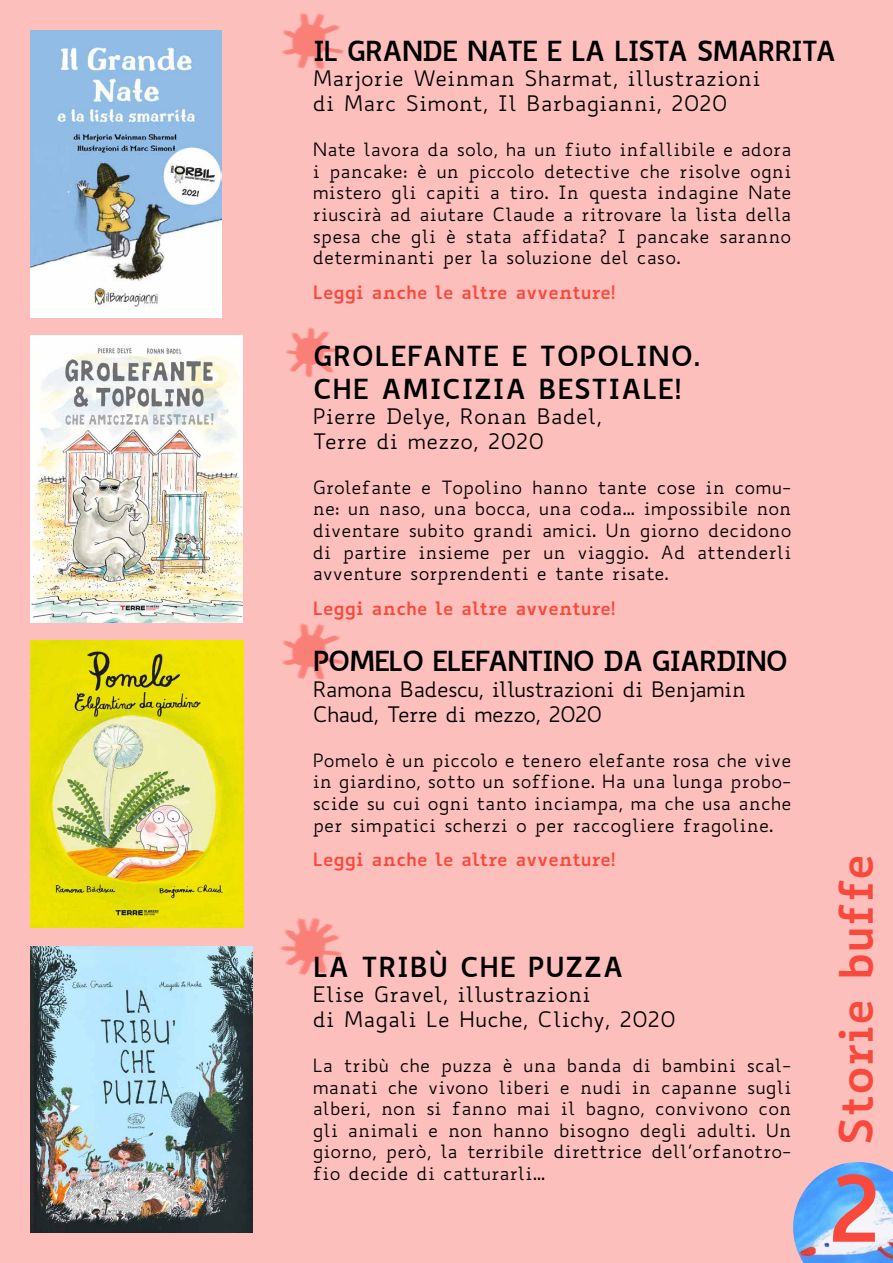
<style>
.page{position:relative;width:893px;height:1263px;background:#fff}
.page>*{position:absolute;margin:0;border:0;box-sizing:border-box;transform-origin:0 0}
.t1{font:700 90px "Biancoenero";color:#f8493c}
.t2{font:700 45px "Biancoenero";color:#f8493c}
.t3{font:700 27px/32.4px "Biancoenero";color:#000}
.t4{font:700 27px "Biancoenero";letter-spacing:-.065em;color:#000}
.t5{font:21px/25.2px "Biancoenero";color:#000}
.t6{font:21px/25.2px "Biancoenero";letter-spacing:-.04em;color:#000}
.t7{font:18px/21.6px "Biancoenero";color:#000;text-align:justify}
.t8{font:700 18px "Biancoenero";color:#f8493c}
</style>
<div class="page">
<div style="left:0;top:0;width:893px;height:1259px;background:#fcbfbb"></div>
<img style="left:793px;top:1162px;width:100px;height:101px">
<img style="left:30px;top:30px;width:192px;height:287px">
<img style="left:30px;top:335px;width:213px;height:287px">
<img style="left:30px;top:640px;width:213px;height:288px">
<img style="left:30px;top:946px;width:223px;height:287px">
<h3 class="t4" style="left:313px;top:27px;width:525px">IL GRANDE NATE E LA LISTA SMARRITA</h3>
<p class="t5" style="left:313px;top:65px;width:450px">Marjorie Weinman Sharmat, illustrazioni di Marc Simont, Il Barbagianni, 2020</p>
<p class="t7" style="left:313px;top:139px;width:480px">Nate lavora da solo, ha un fiuto infallibile e adora i pancake: è un piccolo detective che risolve ogni mistero gli capiti a tiro. In questa indagine Nate riuscirà ad aiutare Claude a ritrovare la lista della spesa che gli è stata affidata? I pancake saranno determinanti per la soluzione del caso.</p>
<p class="t8" style="left:313px;top:277px;width:304px">Leggi anche le altre avventure!</p>
<h3 class="t3" style="left:313px;top:337px;width:389px">GROLEFANTE E TOPOLINO.<br>CHE AMICIZIA BESTIALE!</h3>
<p class="t5" style="left:313px;top:403px;width:291px">Pierre Delye, Ronan Badel,<br>Terre di mezzo, 2020</p>
<p class="t7" style="left:313px;top:476px;width:480px">Grolefante e Topolino hanno tante cose in comu&shy;ne: un naso, una bocca, una coda… impossibile non diventare subito grandi amici. Un giorno decidono di partire insieme per un viaggio. Ad attenderli avventure sorprendenti e tante risate.</p>
<p class="t8" style="left:313px;top:593px;width:304px">Leggi anche le altre avventure!</p>
<h3 class="t4" style="left:313px;top:638px;width:477px">POMELO ELEFANTINO DA GIARDINO</h3>
<p class="t6" style="left:313px;top:676px;width:435px">Ramona Badescu, illustrazioni di Benjamin<br>Chaud, Terre di mezzo, 2020</p>
<p class="t7" style="left:313px;top:749px;width:480px">Pomelo è un piccolo e tenero elefante rosa che vive in giardino, sotto un soffione. Ha una lunga probo&shy;scide su cui ogni tanto inciampa, ma che usa anche per simpatici scherzi o per raccogliere fragoline.</p>
<p class="t8" style="left:313px;top:844px;width:304px">Leggi anche le altre avventure!</p>
<h3 class="t3" style="left:313px;top:947px;width:313px">LA TRIBÙ CHE PUZZA</h3>
<p class="t5" style="left:313px;top:981px;width:365px">Elise Gravel, illustrazioni<br>di Magali Le Huche, Clichy, 2020</p>
<p class="t7" style="left:313px;top:1054px;width:480px">La tribù che puzza è una banda di bambini scal&shy;manati che vivono liberi e nudi in capanne sugli alberi, non si fanno mai il bagno, convivono con gli animali e non hanno bisogno degli adulti. Un giorno, però, la terribile direttrice dell’orfanotro&shy;fio decide di catturarli…</p>
<h2 class="t2" style="left:817px;top:1146px;width:294px;rotate:-90deg">Storie buffe</h2>
<h1 class="t1" style="left:826px;top:1130px;width:57px">2</h1>
</div>
